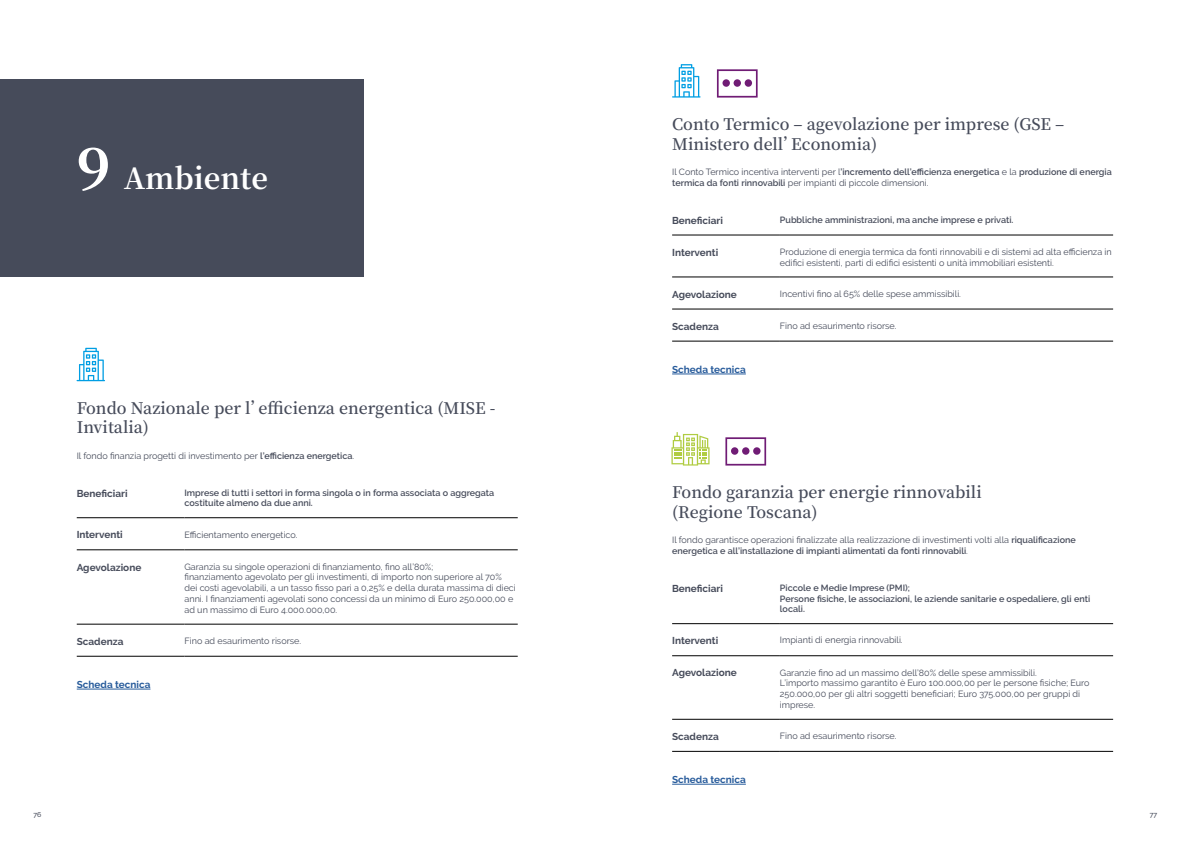
<style>
.page{position:relative;width:1191px;height:842px;background:#fff}
.page>*{position:absolute;margin:0;border:0;box-sizing:border-box;transform-origin:0 0}
.t1{font:700 29px "Noto Serif TC";color:#fff}
.t2{font:600 16px/19.2px "Noto Serif TC";color:#464b5a}
.t3{font:700 10px "Raleway";color:#464b5a}
.t4{font:700 10px "Raleway";color:#275b9b}
.t5{font:9px/10.8px "Raleway";color:#464b5a}
.t6{font:600 9px/10.8px "Raleway";color:#464b5a}
.t7{font:500 7px "Raleway";color:#464b5a}
.s1{font-size:58px}
.s2{font-weight:600}
.s3{font-weight:400}
</style>
<div class="page">
<div style="left:0;top:80px;width:364px;height:197px;background:#464b5a"></div>
<hr style="left:77px;top:517px;width:107px;height:1px;background:#000">
<hr style="left:184px;top:517px;width:334px;height:1px;background:#000">
<hr style="left:77px;top:549px;width:107px;height:1px;background:#000">
<hr style="left:184px;top:549px;width:334px;height:1px;background:#000">
<hr style="left:77px;top:624px;width:107px;height:1px;background:#000">
<hr style="left:184px;top:624px;width:334px;height:1px;background:#000">
<hr style="left:77px;top:656px;width:107px;height:1px;background:#000">
<hr style="left:184px;top:656px;width:334px;height:1px;background:#000">
<hr style="left:77px;top:689px;width:73px;height:1px;background:#275b9b">
<svg style="left:77px;top:348px;width:28px;height:33px"></svg>
<svg style="left:671px;top:432px;width:38px;height:34px"></svg>
<hr style="left:672px;top:235px;width:108px;height:1px;background:#000">
<hr style="left:780px;top:235px;width:333px;height:1px;background:#000">
<hr style="left:672px;top:277px;width:108px;height:1px;background:#000">
<hr style="left:780px;top:277px;width:333px;height:1px;background:#000">
<hr style="left:672px;top:309px;width:108px;height:1px;background:#000">
<hr style="left:780px;top:309px;width:333px;height:1px;background:#000">
<hr style="left:672px;top:341px;width:108px;height:1px;background:#000">
<hr style="left:780px;top:341px;width:333px;height:1px;background:#000">
<hr style="left:672px;top:374px;width:74px;height:1px;background:#275b9b">
<hr style="left:672px;top:623px;width:108px;height:1px;background:#000">
<hr style="left:780px;top:623px;width:333px;height:1px;background:#000">
<hr style="left:672px;top:655px;width:108px;height:1px;background:#000">
<hr style="left:780px;top:655px;width:333px;height:1px;background:#000">
<hr style="left:672px;top:719px;width:108px;height:1px;background:#000">
<hr style="left:780px;top:719px;width:333px;height:1px;background:#000">
<hr style="left:672px;top:751px;width:108px;height:1px;background:#000">
<hr style="left:780px;top:751px;width:333px;height:1px;background:#000">
<hr style="left:672px;top:784px;width:74px;height:1px;background:#275b9b">
<svg style="left:672px;top:64px;width:28px;height:34px"></svg>
<svg style="left:717px;top:69px;width:40px;height:29px"></svg>
<svg style="left:725px;top:437px;width:41px;height:29px"></svg>
<h1 class="t1" style="left:77px;top:162px;width:193px"><span class="s1">9</span> Ambiente</h1>
<h2 class="t2" style="left:77px;top:399px;width:420px">Fondo Nazionale per l’efficienza energentica (MISE -<br>Invitalia)</h2>
<p class="t5" style="left:77px;top:450px;width:278px">Il fondo finanzia progetti di investimento per <span class="s2">l’efficienza energetica</span>.</p>
<p class="t3" style="left:77px;top:487px;width:52px">Beneficiari</p>
<p class="t6" style="left:184px;top:487px;width:311px">Imprese di tutti i settori in forma singola o in forma associata o aggregata costituite almeno da due anni.</p>
<p class="t3" style="left:77px;top:529px;width:48px">Interventi</p>
<p class="t5" style="left:184px;top:529px;width:113px">Efficientamento energetico.</p>
<p class="t3" style="left:77px;top:561px;width:66px">Agevolazione</p>
<p class="t5" style="left:184px;top:561px;width:333px">Garanzia su singole operazioni di finanziamento, fino all’80%;<br>finanziamento agevolato per gli investimenti, di importo non superiore al 70% dei costi agevolabili, a un tasso fisso pari a 0,25% e della durata massima di dieci anni. I finanziamenti agevolati sono concessi da un minimo di Euro 250.000,00 e ad un massimo di Euro 4.000.000,00.</p>
<p class="t3" style="left:77px;top:636px;width:48px">Scadenza</p>
<p class="t5" style="left:184px;top:635px;width:117px">Fino ad esaurimento risorse.</p>
<p class="t4" style="left:77px;top:679px;width:75px">Scheda tecnica</p>
<h2 class="t2" style="left:672px;top:115px;width:394px">Conto Termico – agevolazione per imprese (GSE –<br>Ministero dell’Economia)</h2>
<p class="t6" style="left:672px;top:167px;width:441px"><span class="s3">Il Conto Termico incentiva interventi per l</span>’incremento dell’efficienza energetica <span class="s3">e la</span> produzione di energia termica da fonti rinnovabili <span class="s3">per impianti di piccole dimensioni.</span></p>
<p class="t3" style="left:672px;top:214px;width:52px">Beneficiari</p>
<p class="t6" style="left:780px;top:214px;width:235px">Pubbliche amministrazioni, ma anche imprese e privati.</p>
<p class="t3" style="left:672px;top:246px;width:48px">Interventi</p>
<p class="t5" style="left:780px;top:246px;width:333px">Produzione di energia termica da fonti rinnovabili e di sistemi ad alta efficienza in edifici esistenti, parti di edifici esistenti o unità immobiliari esistenti.</p>
<p class="t3" style="left:672px;top:288px;width:66px">Agevolazione</p>
<p class="t5" style="left:780px;top:288px;width:181px">Incentivi fino al 65% delle spese ammissibili.</p>
<p class="t3" style="left:672px;top:321px;width:48px">Scadenza</p>
<p class="t5" style="left:780px;top:320px;width:117px">Fino ad esaurimento risorse.</p>
<p class="t4" style="left:672px;top:364px;width:75px">Scheda tecnica</p>
<h2 class="t2" style="left:672px;top:483px;width:311px">Fondo garanzia per energie rinnovabili (Regione Toscana)</h2>
<p class="t6" style="left:672px;top:534px;width:405px"><span class="s3">Il fondo garantisce operazioni finalizzate alla realizzazione di investimenti volti alla</span> riqualificazione energetica e all’installazione di impianti alimentati da fonti rinnovabili<span class="s3">.</span></p>
<p class="t3" style="left:672px;top:582px;width:52px">Beneficiari</p>
<p class="t6" style="left:780px;top:582px;width:312px">Piccole e Medie Imprese (PMI);<br>Persone fisiche, le associazioni, le aziende sanitarie e ospedaliere, gli enti locali.</p>
<p class="t3" style="left:672px;top:635px;width:48px">Interventi</p>
<p class="t5" style="left:780px;top:635px;width:123px">Impianti di energia rinnovabili.</p>
<p class="t3" style="left:672px;top:667px;width:66px">Agevolazione</p>
<p class="t5" style="left:780px;top:667px;width:311px">Garanzie fino ad un massimo dell’80% delle spese ammissibili.<br>L’importo massimo garantito è Euro 100.000,00 per le persone fisiche; Euro 250.000,00 per gli altri soggetti beneficiari; Euro 375.000,00 per gruppi di imprese.</p>
<p class="t3" style="left:672px;top:731px;width:48px">Scadenza</p>
<p class="t5" style="left:780px;top:730px;width:117px">Fino ad esaurimento risorse.</p>
<p class="t4" style="left:672px;top:774px;width:75px">Scheda tecnica</p>
<p class="t7" style="left:34px;top:811px;width:9px">76</p>
<p class="t7" style="left:1149px;top:811px;width:9px">77</p>
</div>
